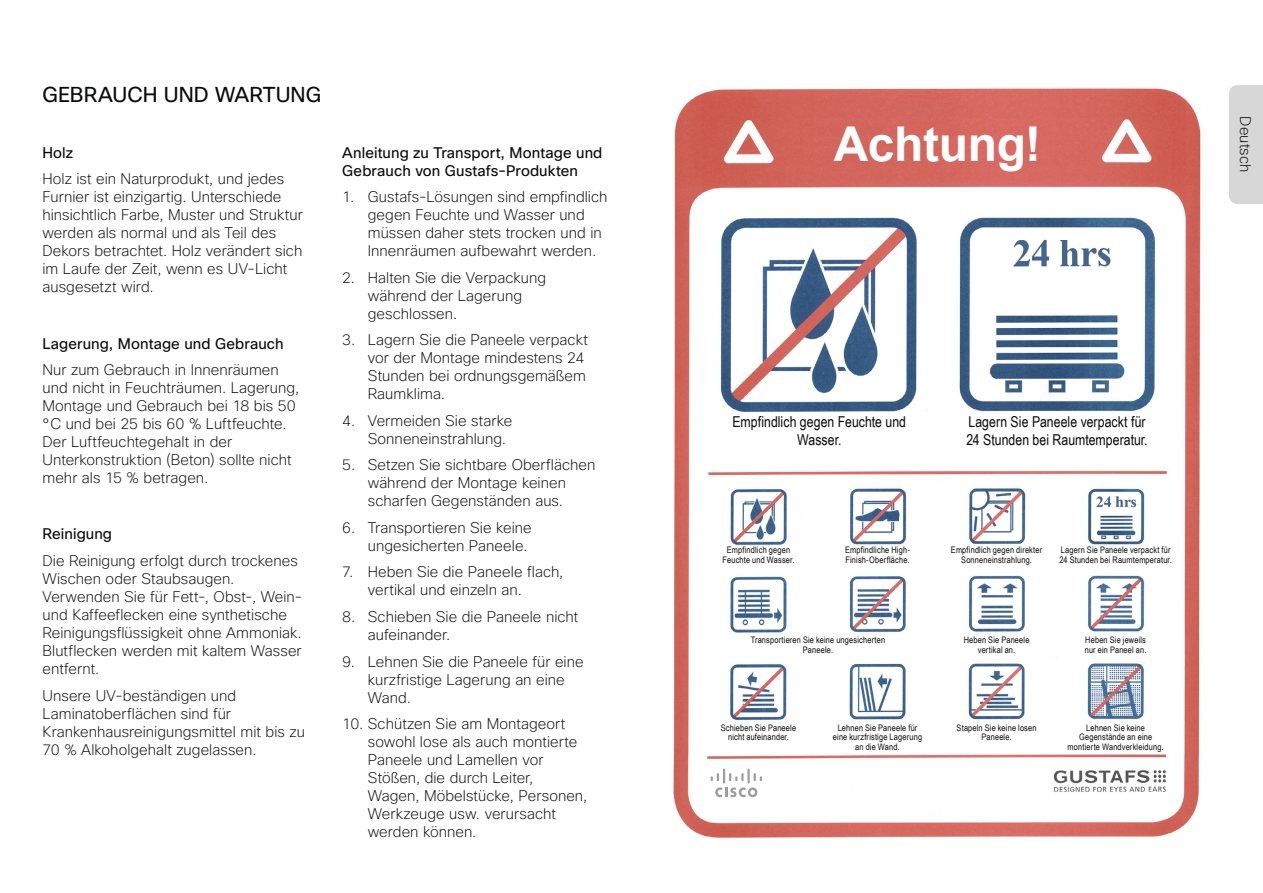
<style>
.page{position:relative;width:1263px;height:893px;background:#fff}
.page>*{position:absolute;margin:0;border:0;box-sizing:border-box;transform-origin:0 0}
.t1{font:700 48px "Arial";letter-spacing:-.005em;color:#fff}
.t2{font:21px "Cisco Sans";color:#090a0b}
.t3{font:200 15px/18px "Cisco Sans";letter-spacing:.005em;color:#090a0b}
.t4{font:15px/18px "Cisco Sans";letter-spacing:.005em;color:#090a0b}
.t5{font:15px/18px "Arial Narrow";color:#090a0b;text-align:center}
.t6{font:9px/9.8px "Arial Narrow";letter-spacing:.02em;color:#090a0b;text-align:center}
</style>
<div class="page">
<div style="left:1229px;top:85px;width:34px;height:119px;background:#d7d7d8"></div>
<img style="left:673px;top:88px;width:528px;height:750px">
<svg style="left:711px;top:769px;width:51px;height:28px"></svg>
<h2 class="t2" style="left:43px;top:81px;width:280px">GEBRAUCH UND WARTUNG</h2>
<p class="t4" style="left:43px;top:144px;width:32px">Holz</p>
<p class="t3" style="left:43px;top:170px;width:262px">Holz ist ein Naturprodukt, und jedes Furnier ist einzigartig. Unterschiede hinsichtlich Farbe, Muster und Struktur werden als normal und als Teil des Dekors betrachtet. Holz verändert sich im Laufe der Zeit, wenn es UV-Licht ausgesetzt wird.</p>
<p class="t4" style="left:43px;top:334px;width:243px">Lagerung, Montage und Gebrauch</p>
<p class="t3" style="left:43px;top:361px;width:258px">Nur zum Gebrauch in Innenräumen und nicht in Feuchträumen. Lagerung,<br>Montage und Gebrauch bei 18 bis 50 °C und bei 25 bis 60 % Luftfeuchte.<br>Der Luftfeuchtegehalt in der<br>Unterkonstruktion (Beton) sollte nicht mehr als 15 % betragen.</p>
<p class="t4" style="left:43px;top:525px;width:71px">Reinigung</p>
<p class="t3" style="left:43px;top:552px;width:262px">Die Reinigung erfolgt durch trockenes<br>Wischen oder Staubsaugen.<br>Verwenden Sie für Fett-, Obst-, Wein&shy;und Kaffeeflecken eine synthetische<br>Reinigungsflüssigkeit ohne Ammoniak.<br>Blutflecken werden mit kaltem Wasser entfernt.</p>
<p class="t3" style="left:43px;top:686px;width:264px">Unsere UV-beständigen und<br>Laminatoberflächen sind für<br>Krankenhausreinigungsmittel mit bis zu<br>70 % Alkoholgehalt zugelassen.</p>
<p class="t4" style="left:342px;top:144px;width:262px">Anleitung zu Transport, Montage und<br>Gebrauch von Gustafs-Produkten</p>
<p class="t3" style="left:368px;top:188px;width:241px;text-indent:-26px">1. Gustafs-Lösungen sind empfindlich gegen Feuchte und Wasser und müssen daher stets trocken und in Innenräumen aufbewahrt werden.</p>
<p class="t3" style="left:368px;top:269px;width:180px;text-indent:-26px">2. Halten Sie die Verpackung während der Lagerung geschlossen.</p>
<p class="t3" style="left:368px;top:331px;width:222px;text-indent:-26px">3. Lagern Sie die Paneele verpackt vor der Montage mindestens 24<br>Stunden bei ordnungsgemäßem<br>Raumklima.</p>
<p class="t3" style="left:368px;top:412px;width:146px;text-indent:-25px">4. Vermeiden Sie starke<br>Sonneneinstrahlung.</p>
<p class="t3" style="left:342px;top:456px;width:255px;text-align:center">5. Setzen Sie sichtbare Oberflächen während der Montage keinen scharfen Gegenständen aus.</p>
<p class="t3" style="left:342px;top:519px;width:191px;text-align:right">6. Transportieren Sie keine ungesicherten Paneele.</p>
<p class="t3" style="left:368px;top:563px;width:197px;text-indent:-26px">7. Heben Sie die Paneele flach, vertikal und einzeln an.</p>
<p class="t3" style="left:368px;top:608px;width:212px;text-indent:-26px">8. Schieben Sie die Paneele nicht aufeinander.</p>
<p class="t3" style="left:368px;top:652px;width:217px;text-indent:-26px">9. Lehnen Sie die Paneele für eine kurzfristige Lagerung an eine<br>Wand.</p>
<p class="t3" style="left:368px;top:715px;width:221px;text-indent:-26px">10. Schützen Sie am Montageort sowohl lose als auch montierte<br>Paneele und Lamellen vor<br>Stößen, die durch Leiter,<br>Wagen, Möbelstücke, Personen,<br>Werkzeuge usw. verursacht werden können.</p>
<h1 class="t1" style="left:834px;top:110px;width:209px">Achtung!</h1>
<p class="t3" style="left:1254px;top:116px;width:57px;rotate:90deg">Deutsch</p>
<p class="t5" style="left:732px;top:412px;width:175px">Empfindlich gegen Feuchte und<br>Wasser.</p>
<p class="t5" style="left:966px;top:412px;width:183px;text-align:left">Lagern Sie Paneele verpackt für<br>24 Stunden bei Raumtemperatur.</p>
<p class="t6" style="left:722px;top:545px;width:73px">Empfindlich gegen<br>Feuchte und Wasser.</p>
<p class="t6" style="left:845px;top:545px;width:66px;text-align:left">Empfindliche High-<br>Finish-Oberfläche.</p>
<p class="t6" style="left:951px;top:545px;width:93px">Empfindlich gegen direkter<br>Sonneneinstrahlung.</p>
<p class="t6" style="left:1059px;top:545px;width:114px;text-align:left">Lagern Sie Paneele verpackt für<br>24 Stunden bei Raumtemperatur.</p>
<p class="t6" style="left:751px;top:635px;width:136px">Transportieren Sie keine ungesicherten<br>Paneele.</p>
<p class="t6" style="left:964px;top:635px;width:67px">Heben Sie Paneele vertikal an.</p>
<p class="t6" style="left:1085px;top:635px;width:63px;text-align:left">Heben Sie jeweils nur ein Paneel an.</p>
<p class="t6" style="left:721px;top:722px;width:77px">Schieben Sie Paneele nicht aufeinander.</p>
<p class="t6" style="left:833px;top:722px;width:91px">Lehnen Sie Paneele für eine kurzfristige Lagerung an die Wand.</p>
<p class="t6" style="left:956px;top:722px;width:81px">Stapeln Sie keine losen<br>Paneele.</p>
<p class="t6" style="left:1067px;top:722px;width:97px">Lehnen Sie keine<br>Gegenstände an eine montierte Wandverkleidung.</p>
</div>
